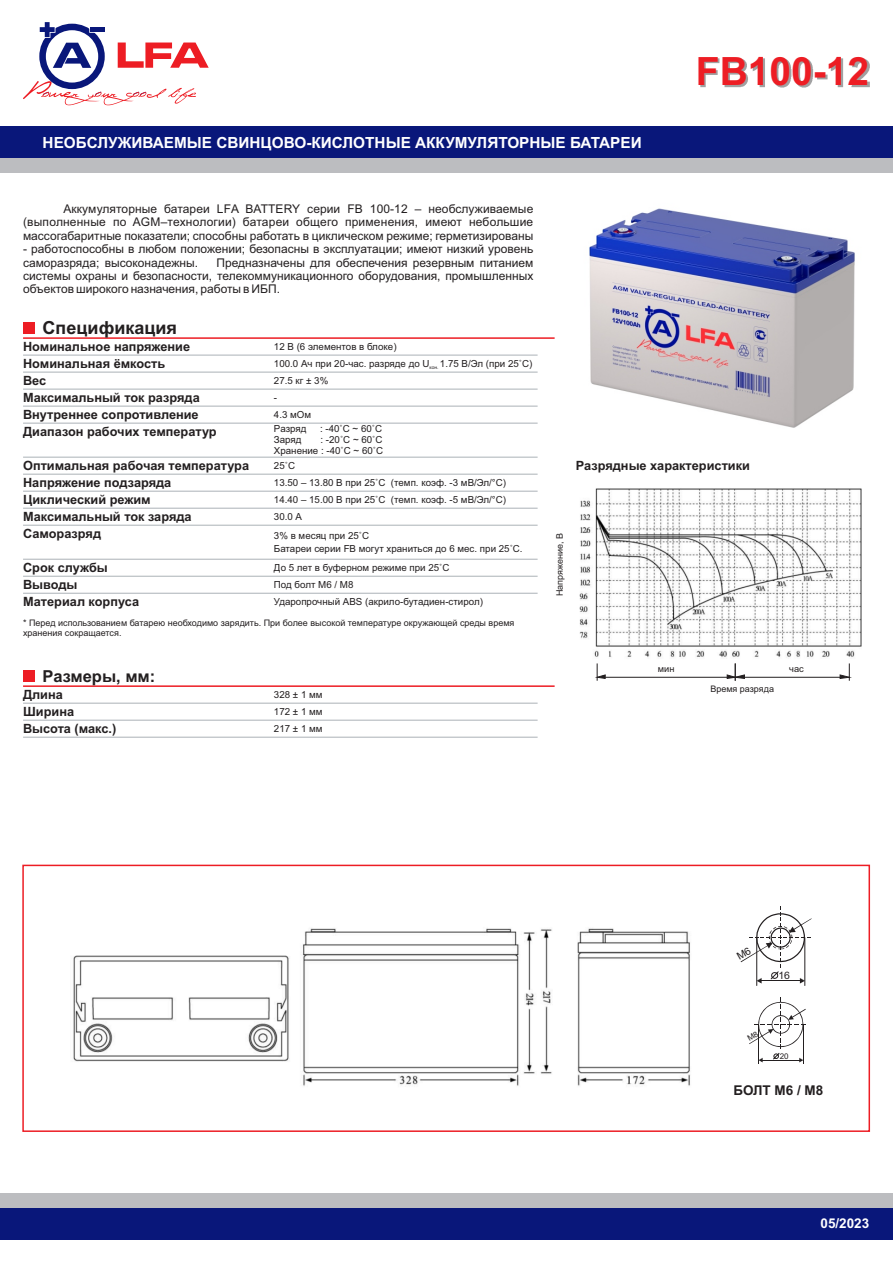
<style>
.page{position:relative;width:893px;height:1263px;background:#fff}
.page>*{position:absolute;margin:0;border:0;box-sizing:border-box;transform-origin:0 0}
.t1{font:700 39px "Arial";color:#ed1d24}
.t2{font:700 18px "Arial";color:#231f20}
.t3{font:700 16.5px "Arial";color:#231f20}
.t4{font:700 15.3px "Arial";color:#fff}
.t5{font:700 13.5px "Arial";color:#231f20}
.t6{font:700 13.5px "Arial";color:#fff}
.t7{font:700 12.75px/17px "Arial";color:#231f20}
.t8{font:12px/13.4px "Arial";color:#231f20;text-align:justify}
.t9{font:10.2px "Arial";color:#231f20}
.t10{font:9.75px/17px "Arial";color:#231f20}
.t11{font:9.15px "Arial";color:#231f20}
.t12{font:9px/10.1px "Arial";color:#231f20}
.t13{font:7.8px "Arial";color:#231f20}
.t14{font:4.8px "Arial";color:#231f20}
</style>
<div class="page">
<div style="left:0;top:1208px;width:893px;height:31px;background:#09177a"></div>
<div style="left:0;top:1193px;width:893px;height:15px;background:#bcbdc0"></div>
<hr style="left:23px;top:337px;width:532px;height:2px;background:#ed1d24">
<div style="left:23px;top:323px;width:11px;height:11px;background:#ed1d24"></div>
<div style="left:0;top:127px;width:893px;height:31px;background:#09177a"></div>
<div style="left:0;top:158px;width:893px;height:15px;background:#bcbdc0"></div>
<div style="left:599px;top:39px;width:294px;height:69px;background:#3e3e3f;opacity:.49"></div>
<hr style="left:23px;top:685px;width:532px;height:2px;background:#ed1d24">
<div style="left:23px;top:671px;width:11px;height:11px;background:#ed1d24"></div>
<hr style="left:23px;top:423px;width:515px;height:1px;background:#b1b7bc">
<hr style="left:23px;top:457px;width:515px;height:1px;background:#b1b7bc">
<hr style="left:23px;top:474px;width:515px;height:1px;background:#b1b7bc">
<hr style="left:23px;top:491px;width:515px;height:1px;background:#b1b7bc">
<hr style="left:23px;top:508px;width:515px;height:1px;background:#b1b7bc">
<hr style="left:23px;top:525px;width:515px;height:1px;background:#b1b7bc">
<hr style="left:23px;top:576px;width:515px;height:1px;background:#b1b7bc">
<hr style="left:23px;top:593px;width:515px;height:1px;background:#b1b7bc">
<hr style="left:23px;top:559px;width:515px;height:1px;background:#b1b7bc">
<hr style="left:23px;top:703px;width:515px;height:1px;background:#b1b7bc">
<hr style="left:23px;top:720px;width:515px;height:1px;background:#b1b7bc">
<hr style="left:23px;top:737px;width:515px;height:1px;background:#b1b7bc">
<hr style="left:23px;top:355px;width:515px;height:1px;background:#b1b7bc">
<hr style="left:23px;top:389px;width:515px;height:1px;background:#b1b7bc">
<hr style="left:23px;top:406px;width:515px;height:1px;background:#b1b7bc">
<hr style="left:605px;top:677px;width:132px;height:1px;background:#231f20">
<svg style="left:596px;top:663px;width:10px;height:18px"></svg>
<hr style="left:744px;top:677px;width:99px;height:1px;background:#231f20">
<svg style="left:727px;top:663px;width:18px;height:18px"></svg>
<svg style="left:840px;top:663px;width:11px;height:18px"></svg>
<svg style="left:23px;top:22px;width:186px;height:83px"></svg>
<hr style="left:23px;top:372px;width:515px;height:1px;background:#b1b7bc">
<hr style="left:756px;top:937px;width:1px;height:48px;background:#231f20">
<hr style="left:804px;top:937px;width:1px;height:48px;background:#231f20">
<img style="left:579px;top:488px;width:283px;height:170px">
<img style="left:73px;top:928px;width:617px;height:158px">
<hr style="left:758px;top:1024px;width:1px;height:40px;background:#231f20">
<hr style="left:803px;top:1024px;width:1px;height:40px;background:#231f20">
<img style="left:589px;top:208px;width:266px;height:220px">
<svg style="left:740px;top:906px;width:72px;height:77px"></svg>
<svg style="left:749px;top:997px;width:57px;height:65px"></svg>
<p class="t4" style="left:43px;top:137px;width:601px">НЕОБСЛУЖИВАЕМЫЕ СВИНЦОВО-КИСЛОТНЫЕ АККУМУЛЯТОРНЫЕ БАТАРЕИ</p>
<p class="t8" style="left:23px;top:203px;width:512px;text-indent:40px">Аккумуляторные батареи LFA BATTERY серии FB 100-12 – необслуживаемые (выполненные по AGM–технологии) батареи общего применения, имеют небольшие массогабаритные показатели; способны работать в циклическом режиме; герметизированы</p>
<p class="t8" style="left:23px;top:243px;width:512px">- работоспособны в любом положении; безопасны в эксплуатации; имеют низкий уровень саморазряда; высоконадежны.</p>
<p class="t8" style="left:23px;top:257px;width:512px;text-indent:193px">Предназначены для обеспечения резервным питанием системы охраны и безопасности, телекоммуникационного оборудования, промышленных объектов широкого назначения, работы в ИБП.</p>
<h2 class="t2" style="left:43px;top:321px;width:136px">Спецификация</h2>
<h1 class="t1" style="left:696px;top:56px;width:175px">FB100-12</h1>
<p class="t7" style="left:23px;top:339px;width:195px">Номинальное напряжение<br>Номинальная ёмкость<br>Вес<br>Максимальный ток разряда<br>Внутреннее сопротивление<br>Диапазон рабочих температур</p>
<p class="t7" style="left:23px;top:458px;width:228px">Оптимальная рабочая температура<br>Напряжение подзаряда<br>Циклический режим<br>Максимальный ток заряда<br>Саморазряд</p>
<p class="t7" style="left:23px;top:560px;width:118px">Срок службы<br>Выводы<br>Материал корпуса</p>
<p class="t12" style="left:23px;top:619px;width:493px">* Перед использованием батарею необходимо зарядить. При более высокой температуре окружающей среды время хранения сокращается.</p>
<p class="t10" style="left:274px;top:339px;width:124px">12 В (6 элементов в блоке)</p>
<p class="t10" style="left:274px;top:356px;width:260px">100.0 Aч при 20-час. разряде до U 1.75 В/Эл (при 25˚С)</p>
<p class="t14" style="left:430px;top:365px;width:10px">кон.</p>
<p class="t10" style="left:274px;top:373px;width:56px">27.5 кг ± 3%</p>
<p class="t10" style="left:274px;top:390px;width:39px">-<br>4.3 мОм</p>
<p class="t10" style="left:274px;top:421px;width:34px">Разряд</p>
<p class="t10" style="left:320px;top:421px;width:64px">: -40˚С ~ 60˚С</p>
<p class="t10" style="left:274px;top:432px;width:29px">Заряд</p>
<p class="t10" style="left:274px;top:435px;width:111px;line-height:10.9px;text-align:right">: -20˚С ~ 60˚С<br>Хранение : -40˚С ~ 60˚С</p>
<p class="t10" style="left:274px;top:458px;width:234px">25˚С<br>13.50 – 13.80 В при 25˚С (темп. коэф. -3 мВ/Эл/°С)<br>14.40 – 15.00 В при 25˚С (темп. коэф. -5 мВ/Эл/°С)<br>30.0 А</p>
<p class="t10" style="left:274px;top:530px;width:250px;line-height:13px">3% в месяц при 25˚С<br>Батареи серии FB могут храниться до 6 мес. при 25˚С.</p>
<p class="t10" style="left:274px;top:560px;width:210px">До 5 лет в буферном режиме при 25˚С<br>Под болт M6 / M8<br>Ударопрочный ABS (акрило-бутадиен-стирол)</p>
<h3 class="t3" style="left:43px;top:670px;width:114px">Размеры, мм:</h3>
<p class="t7" style="left:23px;top:687px;width:95px">Длина<br>Ширина<br>Высота (макс.)</p>
<p class="t10" style="left:274px;top:687px;width:50px;text-align:justify">328 ± 1 мм 172 ± 1 мм 217 ± 1 мм</p>
<p class="t7" style="left:576px;top:458px;width:176px">Разрядные характеристики</p>
<p class="t12" style="left:555px;top:596px;width:65px;rotate:-90deg">Напряжение, В</p>
<p class="t11" style="left:658px;top:665px;width:18px">мин</p>
<p class="t11" style="left:789px;top:665px;width:16px">час</p>
<p class="t12" style="left:710px;top:685px;width:65px">Время разряда</p>
<p class="t9" style="left:778px;top:971px;width:13px">16</p>
<p class="t13" style="left:780px;top:1053px;width:10px">20</p>
<p class="t5" style="left:733px;top:1085px;width:91px">БОЛТ М6 / M8</p>
<p class="t6" style="left:820px;top:1218px;width:50px">05/2023</p>
</div>
